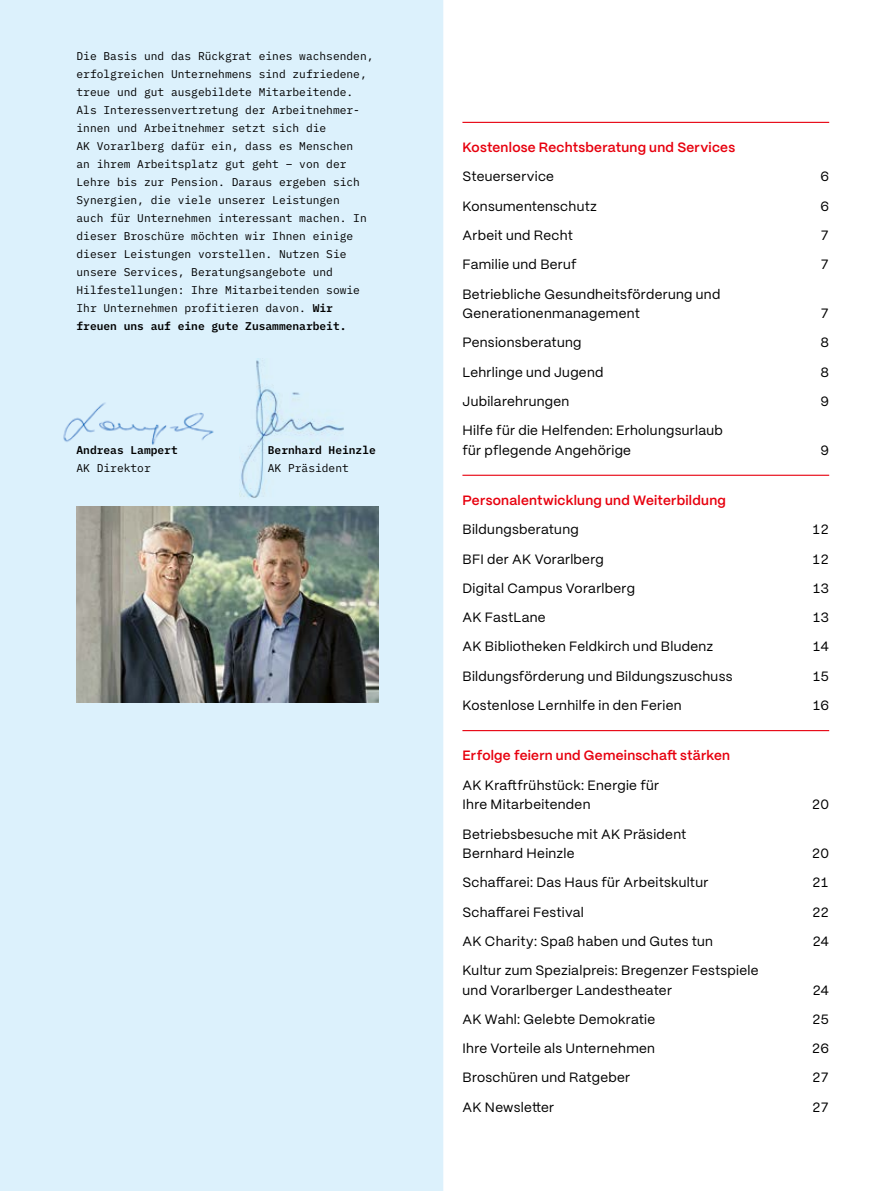
<style>
.page{position:relative;width:893px;height:1191px;background:#fff}
.page>*{position:absolute;margin:0;border:0;box-sizing:border-box;transform-origin:0 0}
.t1{font:13.5px/19.5px "PP Mori";letter-spacing:.02em;color:#000}
.t2{font:600 13.5px "PP Mori";letter-spacing:.02em;color:#e7000e}
.t3{font:11.25px/18px "IBM Plex Mono";color:#000}
.t4{font:11.25px "IBM Plex Mono Sm Bld";color:#000}
.s1{font-family:"IBM Plex Mono Sm Bld"}
</style>
<div class="page">
<div style="left:0;top:0;width:443px;height:1191px;background:#dcf1fc"></div>
<img style="left:77px;top:507px;width:302px;height:195px">
<img style="left:57px;top:396px;width:162px;height:54px">
<img style="left:240px;top:358px;width:106px;height:142px">
<hr style="left:462px;top:122px;width:367px;height:1px;background:#e7000e">
<hr style="left:462px;top:475px;width:367px;height:1px;background:#e7000e">
<hr style="left:462px;top:730px;width:367px;height:1px;background:#e7000e">
<p class="t3" style="left:77px;top:46px;width:299px">Die Basis und das Rückgrat eines wachsenden, erfolgreichen Unternehmens sind zufriedene, treue und gut ausgebildete Mitarbeitende.<br>Als Interessenvertretung der Arbeitnehmer&shy;innen und Arbeitnehmer setzt sich die<br>AK Vorarlberg dafür ein, dass es Menschen<br>an ihrem Arbeitsplatz gut geht – von der Lehre bis zur Pension. Daraus ergeben sich Synergien, die viele unserer Leistungen<br>auch für Unternehmen interessant machen. In dieser Broschüre möchten wir Ihnen einige dieser Leistungen vorstellen. Nutzen Sie unsere Services, Beratungsangebote und Hilfestellungen: Ihre Mitarbeitenden sowie Ihr Unternehmen profitieren davon. <span class="s1">Wir</span></p>
<p class="t4" style="left:77px;top:317px;width:272px">freuen uns auf eine gute Zusammenarbeit.</p>
<p class="t4" style="left:77px;top:441px;width:103px">Andreas Lampert</p>
<p class="t4" style="left:268px;top:441px;width:109px">Bernhard Heinzle</p>
<p class="t3" style="left:77px;top:459px;width:76px">AK Direktor</p>
<p class="t3" style="left:268px;top:459px;width:82px">AK Präsident</p>
<p class="t2" style="left:462px;top:136px;width:274px">Kostenlose Rechtsberatung und Services</p>
<p class="t1" style="left:462px;top:166px;width:93px">Steuerservice</p>
<p class="t1" style="left:821px;top:166px;width:10px">6</p>
<p class="t1" style="left:462px;top:195px;width:136px">Konsumentenschutz</p>
<p class="t1" style="left:820px;top:195px;width:10px">6</p>
<p class="t1" style="left:462px;top:225px;width:112px">Arbeit und Recht</p>
<p class="t1" style="left:820px;top:225px;width:10px">7</p>
<p class="t1" style="left:462px;top:254px;width:116px">Familie und Beruf</p>
<p class="t1" style="left:820px;top:254px;width:10px">7</p>
<p class="t1" style="left:462px;top:283px;width:260px">Betriebliche Gesundheitsförderung und<br>Generationenmanagement</p>
<p class="t1" style="left:821px;top:303px;width:10px">7</p>
<p class="t1" style="left:462px;top:332px;width:121px">Pensionsberatung</p>
<p class="t1" style="left:821px;top:332px;width:10px">8</p>
<p class="t1" style="left:462px;top:361px;width:143px">Lehrlinge und Jugend</p>
<p class="t1" style="left:821px;top:361px;width:10px">8</p>
<p class="t1" style="left:462px;top:390px;width:108px">Jubilarehrungen</p>
<p class="t1" style="left:821px;top:390px;width:10px">9</p>
<p class="t1" style="left:462px;top:420px;width:262px">Hilfe für die Helfenden: Erholungsurlaub für pflegende Angehörige</p>
<p class="t1" style="left:821px;top:439px;width:10px">9</p>
<p class="t2" style="left:462px;top:488px;width:265px">Personalentwicklung und Weiterbildung</p>
<p class="t1" style="left:462px;top:519px;width:118px">Bildungsberatung</p>
<p class="t1" style="left:812px;top:519px;width:18px">12</p>
<p class="t1" style="left:462px;top:548px;width:143px">BFI der AK Vorarlberg</p>
<p class="t1" style="left:812px;top:548px;width:18px">12</p>
<p class="t1" style="left:462px;top:577px;width:174px">Digital Campus Vorarlberg</p>
<p class="t1" style="left:812px;top:577px;width:18px">13</p>
<p class="t1" style="left:462px;top:607px;width:85px">AK FastLane</p>
<p class="t1" style="left:812px;top:607px;width:18px">13</p>
<p class="t1" style="left:462px;top:636px;width:252px">AK Bibliotheken Feldkirch und Bludenz</p>
<p class="t1" style="left:812px;top:636px;width:18px">14</p>
<p class="t1" style="left:462px;top:665px;width:271px">Bildungsförderung und Bildungszuschuss</p>
<p class="t1" style="left:812px;top:665px;width:18px">15</p>
<p class="t1" style="left:462px;top:694px;width:221px">Kostenlose Lernhilfe in den Ferien</p>
<p class="t1" style="left:812px;top:694px;width:18px">16</p>
<p class="t2" style="left:462px;top:744px;width:269px">Erfolge feiern und Gemeinschaft stärken</p>
<p class="t1" style="left:462px;top:774px;width:198px">AK Kraftfrühstück: Energie für<br>Ihre Mitarbeitenden</p>
<p class="t1" style="left:462px;top:823px;width:225px">Betriebsbesuche mit AK Präsident<br>Bernhard Heinzle</p>
<p class="t1" style="left:812px;top:794px;width:19px">20</p>
<p class="t1" style="left:812px;top:842px;width:19px">20</p>
<p class="t1" style="left:462px;top:872px;width:247px">Schaffarei: Das Haus für Arbeitskultur</p>
<p class="t1" style="left:812px;top:872px;width:19px">21</p>
<p class="t1" style="left:462px;top:901px;width:123px">Schaffarei Festival</p>
<p class="t1" style="left:812px;top:901px;width:19px">22</p>
<p class="t1" style="left:462px;top:930px;width:252px">AK Charity: Spaß haben und Gutes tun</p>
<p class="t1" style="left:812px;top:930px;width:18px">24</p>
<p class="t1" style="left:462px;top:959px;width:297px">Kultur zum Spezialpreis: Bregenzer Festspiele und Vorarlberger Landestheater</p>
<p class="t1" style="left:812px;top:979px;width:18px">24</p>
<p class="t1" style="left:462px;top:1008px;width:194px">AK Wahl: Gelebte Demokratie</p>
<p class="t1" style="left:812px;top:1008px;width:18px">25</p>
<p class="t1" style="left:462px;top:1037px;width:194px">Ihre Vorteile als Unternehmen</p>
<p class="t1" style="left:812px;top:1037px;width:19px">26</p>
<p class="t1" style="left:462px;top:1067px;width:169px">Broschüren und Ratgeber</p>
<p class="t1" style="left:812px;top:1067px;width:19px">27</p>
<p class="t1" style="left:462px;top:1096px;width:93px">AK Newsletter</p>
<p class="t1" style="left:812px;top:1096px;width:19px">27</p>
</div>
